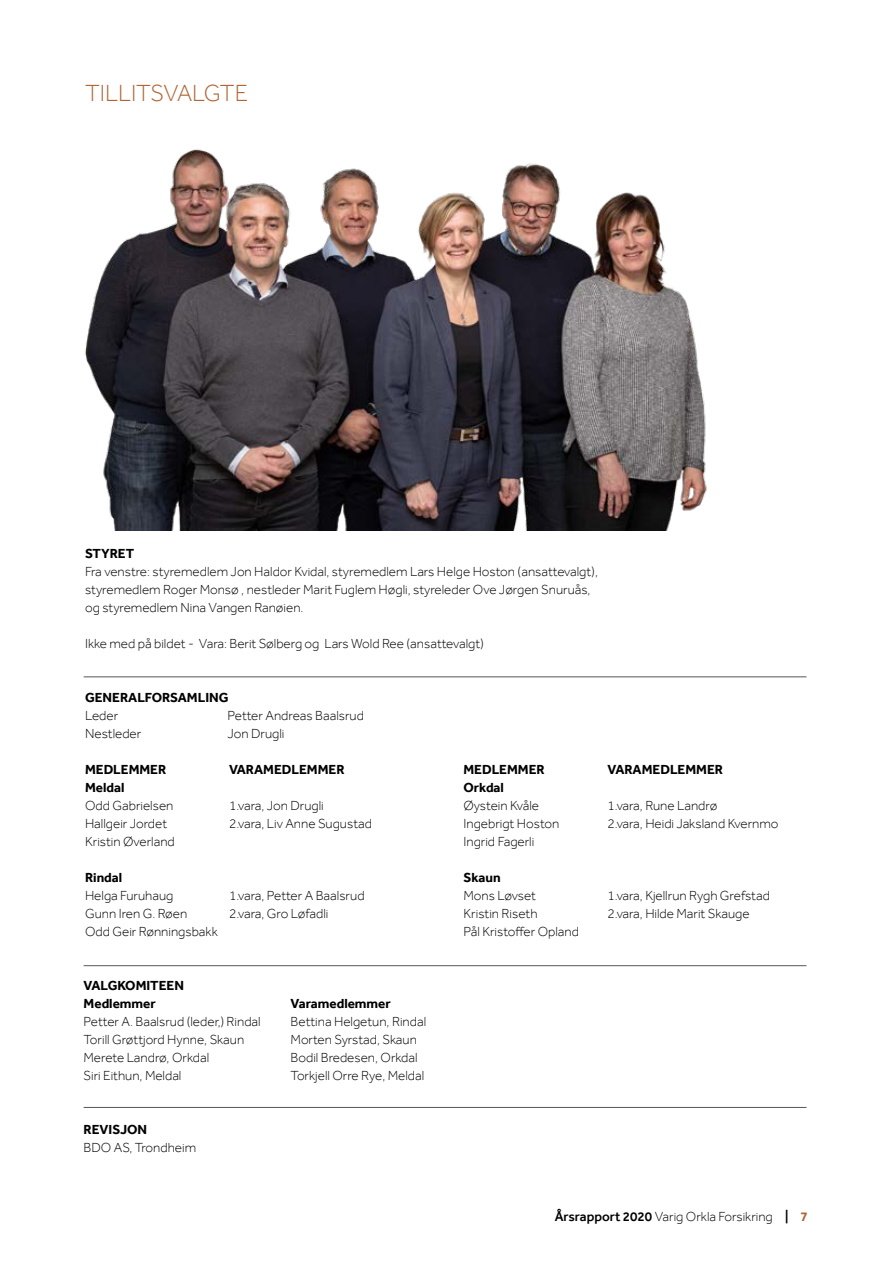
<style>
.page{position:relative;width:893px;height:1263px;background:#fff}
.page>*{position:absolute;margin:0;border:0;box-sizing:border-box;transform-origin:0 0}
.t1{font:300 24px "Effra";color:#b06533}
.t2{font:300 13.5px/18px "Effra";color:#000}
.t3{font:700 13.5px/18px "Effra";color:#000}
.s1{font-weight:500}
.s2{font-weight:700;color:#b06533}
</style>
<div class="page">
<hr style="left:84px;top:676px;width:722px;height:1px;background:#575756">
<hr style="left:84px;top:965px;width:722px;height:1px;background:#575756">
<hr style="left:84px;top:1107px;width:722px;height:1px;background:#575756">
<img style="left:85px;top:149px;width:622px;height:381px">
<h1 class="t1" style="left:85px;top:79px;width:165px">TILLITSVALGTE</h1>
<p class="t3" style="left:85px;top:544px;width:51px">STYRET</p>
<p class="t2" style="left:85px;top:562px;width:514px">Fra venstre: styremedlem Jon Haldor Kvidal, styremedlem Lars Helge Hoston (ansattevalgt), styremedlem Roger Monsø , nestleder Marit Fuglem Høgli, styreleder Ove Jørgen Snuruås, og styremedlem Nina Vangen Ranøien.</p>
<p class="t2" style="left:85px;top:634px;width:400px">Ikke med på bildet - Vara: Berit Sølberg og Lars Wold Ree (ansattevalgt)</p>
<p class="t3" style="left:85px;top:688px;width:145px">GENERALFORSAMLING</p>
<p class="t2" style="left:85px;top:706px;width:35px">Leder</p>
<p class="t2" style="left:228px;top:706px;width:138px">Petter Andreas Baalsrud</p>
<p class="t2" style="left:85px;top:724px;width:58px">Nestleder</p>
<p class="t2" style="left:228px;top:724px;width:58px">Jon Drugli</p>
<p class="t3" style="left:85px;top:760px;width:83px">MEDLEMMER</p>
<p class="t3" style="left:229px;top:760px;width:117px">VARAMEDLEMMER</p>
<p class="t3" style="left:85px;top:778px;width:41px">Meldal</p>
<p class="t2" style="left:85px;top:796px;width:90px">Odd Gabrielsen</p>
<p class="t2" style="left:229px;top:796px;width:96px">1.vara, Jon Drugli</p>
<p class="t2" style="left:85px;top:814px;width:84px">Hallgeir Jordet</p>
<p class="t2" style="left:229px;top:814px;width:144px">2.vara, Liv Anne Sugustad</p>
<p class="t2" style="left:85px;top:832px;width:91px">Kristin Øverland</p>
<p class="t3" style="left:85px;top:868px;width:39px">Rindal</p>
<p class="t2" style="left:85px;top:886px;width:90px">Helga Furuhaug</p>
<p class="t2" style="left:229px;top:886px;width:137px">1.vara, Petter A Baalsrud</p>
<p class="t2" style="left:85px;top:904px;width:104px">Gunn Iren G. Røen</p>
<p class="t2" style="left:229px;top:904px;width:101px">2.vara, Gro Løfadli</p>
<p class="t2" style="left:85px;top:922px;width:134px">Odd Geir Rønningsbakk</p>
<p class="t3" style="left:84px;top:976px;width:102px">VALGKOMITEEN<br>Medlemmer</p>
<p class="t3" style="left:291px;top:994px;width:102px">Varamedlemmer</p>
<p class="t2" style="left:84px;top:1012px;width:179px">Petter A. Baalsrud (leder,) Rindal</p>
<p class="t2" style="left:291px;top:1012px;width:137px">Bettina Helgetun, Rindal</p>
<p class="t2" style="left:84px;top:1030px;width:162px">Torill Grøttjord Hynne, Skaun</p>
<p class="t2" style="left:291px;top:1030px;width:128px">Morten Syrstad, Skaun</p>
<p class="t2" style="left:84px;top:1048px;width:127px">Merete Landrø, Orkdal</p>
<p class="t2" style="left:291px;top:1048px;width:128px">Bodil Bredesen, Orkdal</p>
<p class="t2" style="left:84px;top:1066px;width:99px">Siri Eithun, Meldal</p>
<p class="t2" style="left:291px;top:1066px;width:135px">Torkjell Orre Rye, Meldal</p>
<p class="t3" style="left:84px;top:1120px;width:65px">REVISJON</p>
<p class="t2" style="left:84px;top:1138px;width:114px">BDO AS, Trondheim</p>
<p class="t3" style="left:463px;top:760px;width:83px">MEDLEMMER</p>
<p class="t3" style="left:607px;top:760px;width:117px">VARAMEDLEMMER</p>
<p class="t3" style="left:463px;top:778px;width:42px">Orkdal</p>
<p class="t2" style="left:463px;top:796px;width:77px">Øystein Kvåle</p>
<p class="t2" style="left:607px;top:796px;width:111px">1.vara, Rune Landrø</p>
<p class="t2" style="left:463px;top:814px;width:97px">Ingebrigt Hoston</p>
<p class="t2" style="left:607px;top:814px;width:173px">2.vara, Heidi Jaksland Kvernmo</p>
<p class="t2" style="left:463px;top:832px;width:72px">Ingrid Fagerli</p>
<p class="t3" style="left:463px;top:868px;width:39px">Skaun</p>
<p class="t2" style="left:463px;top:886px;width:74px">Mons Løvset</p>
<p class="t2" style="left:607px;top:886px;width:164px">1.vara, Kjellrun Rygh Grefstad</p>
<p class="t2" style="left:463px;top:904px;width:76px">Kristin Riseth</p>
<p class="t2" style="left:607px;top:904px;width:144px">2.vara, Hilde Marit Skauge</p>
<p class="t2" style="left:463px;top:922px;width:117px">Pål Kristoffer Opland</p>
<p class="t2" style="left:555px;top:1207px;width:255px"><span class="s1">Årsrapport 2020</span> Varig Orkla Forsikring <span class="s1">|</span> <span class="s2">7</span></p>
</div>
